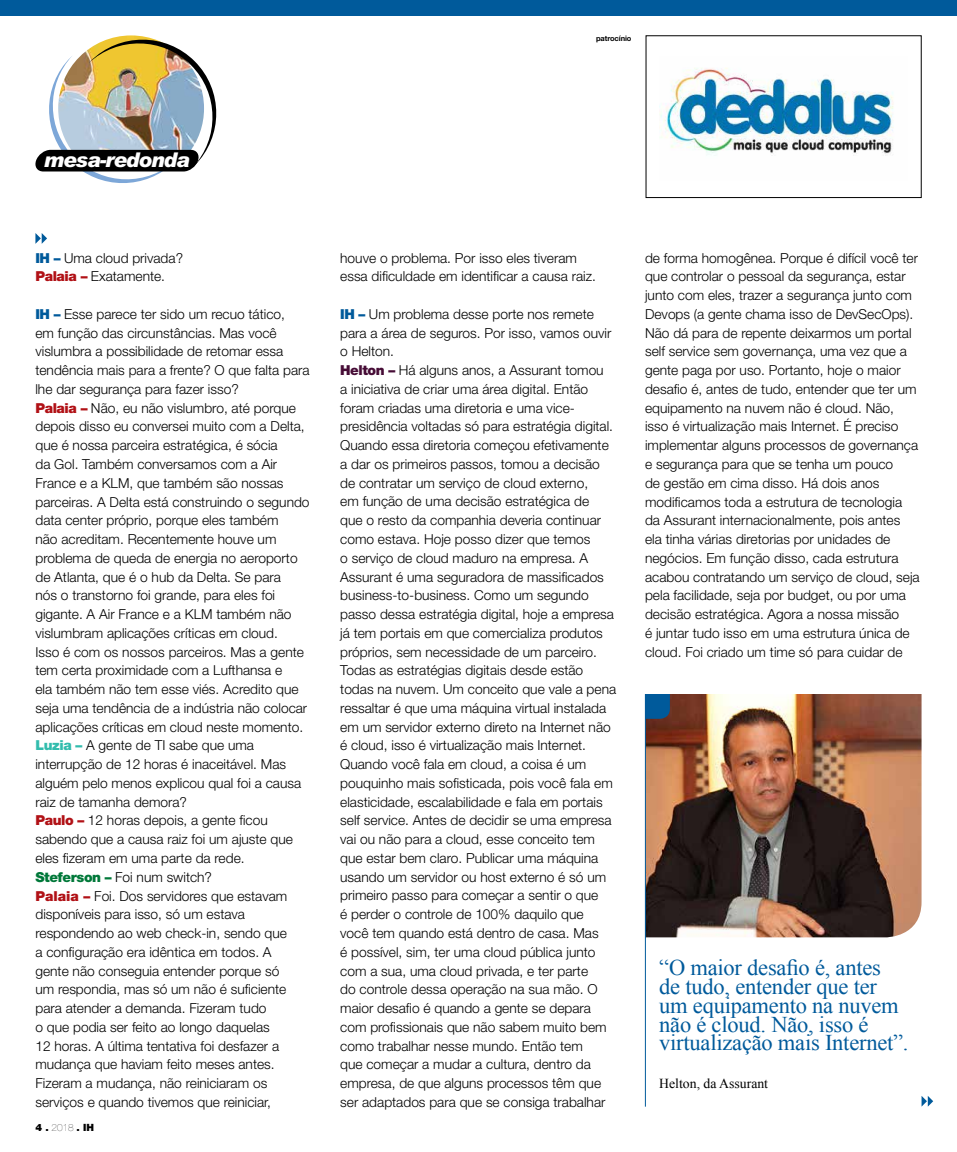
<style>
.page{position:relative;width:957px;height:1152px;background:#fff}
.page>*{position:absolute;margin:0;border:0;box-sizing:border-box;transform-origin:0 0}
.t1{font:22.5px/18.8px "Times New Roman";letter-spacing:-.01em;color:#005a9b}
.t2{font:italic 900 20.38px "Arial";letter-spacing:-.05em;color:#fff}
.t3{font:300 13.75px/18.8px "Helvetica Neue LT Std";color:#000}
.t4{font:13.75px "Times New Roman";color:#000}
.t5{font:900 10px "Helvetica Neue LT Std";color:#000}
.t6{font:700 7.5px "Helvetica Neue LT Std";letter-spacing:-.01em;color:#000}
.s1{font-weight:900;color:#005a9b}
.s2{font-weight:900;color:#b11116}
.s3{font-weight:900;color:#32bcad}
.s4{font-weight:900;color:#007839}
.s5{font-weight:200}
.s6{font-weight:900;color:#460c36}
</style>
<div class="page">
<img style="left:35px;top:35px;width:181px;height:148px">
<div style="left:0;top:0;width:957px;height:15px;background:#005a9b"></div>
<div style="left:646px;top:35px;width:275px;height:163px;border:1px solid #000"></div>
<img style="left:646px;top:694px;width:275px;height:243px">
<svg style="left:646px;top:694px;width:24px;height:25px"></svg>
<hr style="left:645px;top:694px;width:1px;height:412px;background:#005a9b">
<svg style="left:35px;top:233px;width:12px;height:11px"></svg>
<svg style="left:921px;top:1096px;width:12px;height:10px"></svg>
<img style="left:659px;top:68px;width:235px;height:88px">
<p class="t6" style="left:596px;top:33px;width:37px">patrocínio</p>
<h2 class="t2" style="left:44px;top:147px;width:147px">mesa-redonda</h2>
<p class="t3" style="left:35px;top:248px;width:149px"><span class="s1">IH –</span> Uma cloud privada?<br><span class="s2">Palaia –</span> Exatamente.</p>
<p class="t3" style="left:35px;top:304px;width:276px"><span class="s1">IH –</span> Esse parece ter sido um recuo tático,<br>em função das circunstâncias. Mas você vislumbra a possibilidade de retomar essa tendência mais para a frente? O que falta para lhe dar segurança para fazer isso?<br><span class="s2">Palaia –</span> Não, eu não vislumbro, até porque depois disso eu conversei muito com a Delta, que é nossa parceira estratégica, é sócia<br>da Gol. Também conversamos com a Air France e a KLM, que também são nossas parceiras. A Delta está construindo o segundo data center próprio, porque eles também<br>não acreditam. Recentemente houve um problema de queda de energia no aeroporto de Atlanta, que é o hub da Delta. Se para<br>nós o transtorno foi grande, para eles foi gigante. A Air France e a KLM também não vislumbram aplicações críticas em cloud.<br>Isso é com os nossos parceiros. Mas a gente tem certa proximidade com a Lufthansa e<br>ela também não tem esse viés. Acredito que seja uma tendência de a indústria não colocar aplicações críticas em cloud neste momento.<br><span class="s3">Luzia –</span> A gente de TI sabe que uma interrupção de 12 horas é inaceitável. Mas alguém pelo menos explicou qual foi a causa raiz de tamanha demora?<br><span class="s2">Paulo –</span> 12 horas depois, a gente ficou sabendo que a causa raiz foi um ajuste que eles fizeram em uma parte da rede.<br><span class="s4">Steferson –</span> Foi num switch?<br><span class="s2">Palaia –</span> Foi. Dos servidores que estavam disponíveis para isso, só um estava respondendo ao web check-in, sendo que<br>a configuração era idêntica em todos. A<br>gente não conseguia entender porque só<br>um respondia, mas só um não é suficiente para atender a demanda. Fizeram tudo<br>o que podia ser feito ao longo daquelas<br>12 horas. A última tentativa foi desfazer a mudança que haviam feito meses antes.<br>Fizeram a mudança, não reiniciaram os serviços e quando tivemos que reiniciar,</p>
<p class="t5" style="left:35px;top:1122px;width:60px">4 . <span class="s5">2018</span> . IH</p>
<p class="t3" style="left:340px;top:248px;width:257px">houve o problema. Por isso eles tiveram essa dificuldade em identificar a causa raiz.</p>
<p class="t3" style="left:340px;top:304px;width:277px"><span class="s1">IH –</span> Um problema desse porte nos remete para a área de seguros. Por isso, vamos ouvir o Helton.<br><span class="s6">Helton –</span> Há alguns anos, a Assurant tomou<br>a iniciativa de criar uma área digital. Então foram criadas uma diretoria e uma vice&shy;presidência voltadas só para estratégia digital.<br>Quando essa diretoria começou efetivamente a dar os primeiros passos, tomou a decisão de contratar um serviço de cloud externo,<br>em função de uma decisão estratégica de<br>que o resto da companhia deveria continuar como estava. Hoje posso dizer que temos<br>o serviço de cloud maduro na empresa. A Assurant é uma seguradora de massificados business-to-business. Como um segundo passo dessa estratégia digital, hoje a empresa já tem portais em que comercializa produtos próprios, sem necessidade de um parceiro.<br>Todas as estratégias digitais desde estão todas na nuvem. Um conceito que vale a pena ressaltar é que uma máquina virtual instalada em um servidor externo direto na Internet não é cloud, isso é virtualização mais Internet.<br>Quando você fala em cloud, a coisa é um pouquinho mais sofisticada, pois você fala em elasticidade, escalabilidade e fala em portais self service. Antes de decidir se uma empresa vai ou não para a cloud, esse conceito tem que estar bem claro. Publicar uma máquina usando um servidor ou host externo é só um primeiro passo para começar a sentir o que<br>é perder o controle de 100% daquilo que<br>você tem quando está dentro de casa. Mas<br>é possível, sim, ter uma cloud pública junto com a sua, uma cloud privada, e ter parte<br>do controle dessa operação na sua mão. O maior desafio é quando a gente se depara com profissionais que não sabem muito bem como trabalhar nesse mundo. Então tem<br>que começar a mudar a cultura, dentro da empresa, de que alguns processos têm que ser adaptados para que se consiga trabalhar</p>
<p class="t3" style="left:645px;top:248px;width:276px">de forma homogênea. Porque é difícil você ter que controlar o pessoal da segurança, estar junto com eles, trazer a segurança junto com Devops (a gente chama isso de DevSecOps).<br>Não dá para de repente deixarmos um portal self service sem governança, uma vez que a gente paga por uso. Portanto, hoje o maior desafio é, antes de tudo, entender que ter um equipamento na nuvem não é cloud. Não, isso é virtualização mais Internet. É preciso implementar alguns processos de governança e segurança para que se tenha um pouco<br>de gestão em cima disso. Há dois anos modificamos toda a estrutura de tecnologia da Assurant internacionalmente, pois antes ela tinha várias diretorias por unidades de negócios. Em função disso, cada estrutura acabou contratando um serviço de cloud, seja pela facilidade, seja por budget, ou por uma decisão estratégica. Agora a nossa missão<br>é juntar tudo isso em uma estrutura única de cloud. Foi criado um time só para cuidar de</p>
<h1 class="t1" style="left:659px;top:958px;width:251px">“O maior desafio é, antes<br>de tudo, entender que ter um equipamento na nuvem não é cloud. Não, isso é virtualização mais Internet”.</h1>
<p class="t4" style="left:659px;top:1074px;width:110px">Helton, da Assurant</p>
</div>
